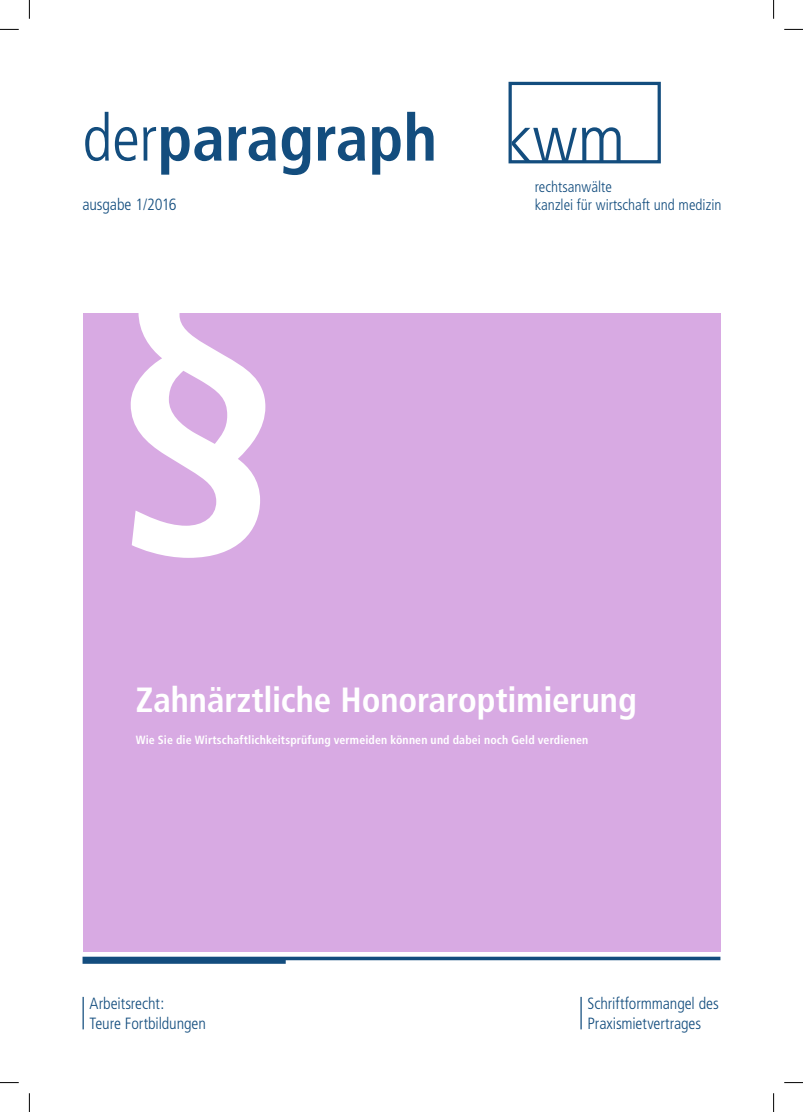
<style>
.page{position:relative;width:803px;height:1112px;background:#fff}
.page>*{position:absolute;margin:0;border:0;box-sizing:border-box;transform-origin:0 0}
.t1{font:700 condensed 353.5px "Frutiger";color:#fff}
.t2{font:700 condensed 65px "Frutiger";color:#134d7e}
.t3{font:700 condensed 35px "Frutiger";letter-spacing:-.005em;color:#fff}
.t4{font:300 condensed 16.25px/20px "Frutiger";letter-spacing:-.005em;color:#134d7e}
.t5{font:300 condensed 15.25px/18.2px "Frutiger";color:#134d7e}
.t6{font:700 condensed 11.88px "Frutiger";letter-spacing:.01em;color:#fff}
.s1{font-weight:300}
</style>
<div class="page">
<div style="left:83px;top:313px;width:637px;height:638px;background:#d8aae3"></div>
<svg style="left:83px;top:956px;width:637px;height:7px"></svg>
<svg style="left:508px;top:82px;width:153px;height:81px"></svg>
<hr style="left:580px;top:996px;width:2px;height:33px;background:#134d7e">
<hr style="left:83px;top:996px;width:1px;height:33px;background:#134d7e">
<svg style="left:0;top:29px;width:19px;height:1px"></svg>
<svg style="left:784px;top:29px;width:19px;height:1px"></svg>
<svg style="left:0;top:1082px;width:19px;height:1px"></svg>
<svg style="left:784px;top:1082px;width:19px;height:1px"></svg>
<svg style="left:29px;top:0;width:1px;height:19px"></svg>
<svg style="left:29px;top:1093px;width:1px;height:18px"></svg>
<svg style="left:773px;top:0;width:1px;height:19px"></svg>
<svg style="left:773px;top:1093px;width:1px;height:18px"></svg>
<h2 class="t2" style="left:83px;top:99px;width:356px"><span class="s1">der</span>paragraph</h2>
<p class="t4" style="left:83px;top:195px;width:96px">ausgabe 1/2016</p>
<h1 class="t1" style="left:106px;top:180px;width:185px">§</h1>
<p class="t5" style="left:535px;top:177px;width:188px">rechtsanwälte<br>kanzlei für wirtschaft und medizin</p>
<h3 class="t3" style="left:136px;top:678px;width:503px">Zahnärztliche Honoraroptimierung</h3>
<p class="t6" style="left:136px;top:733px;width:454px">Wie Sie die Wirtschaftlichkeitsprüfung vermeiden können und dabei noch Geld verdienen</p>
<p class="t4" style="left:90px;top:993px;width:118px">Arbeitsrecht:<br>Teure Fortbildungen</p>
<p class="t4" style="left:587px;top:993px;width:133px">Schriftformmangel des<br>Praxismietvertrages</p>
</div>
